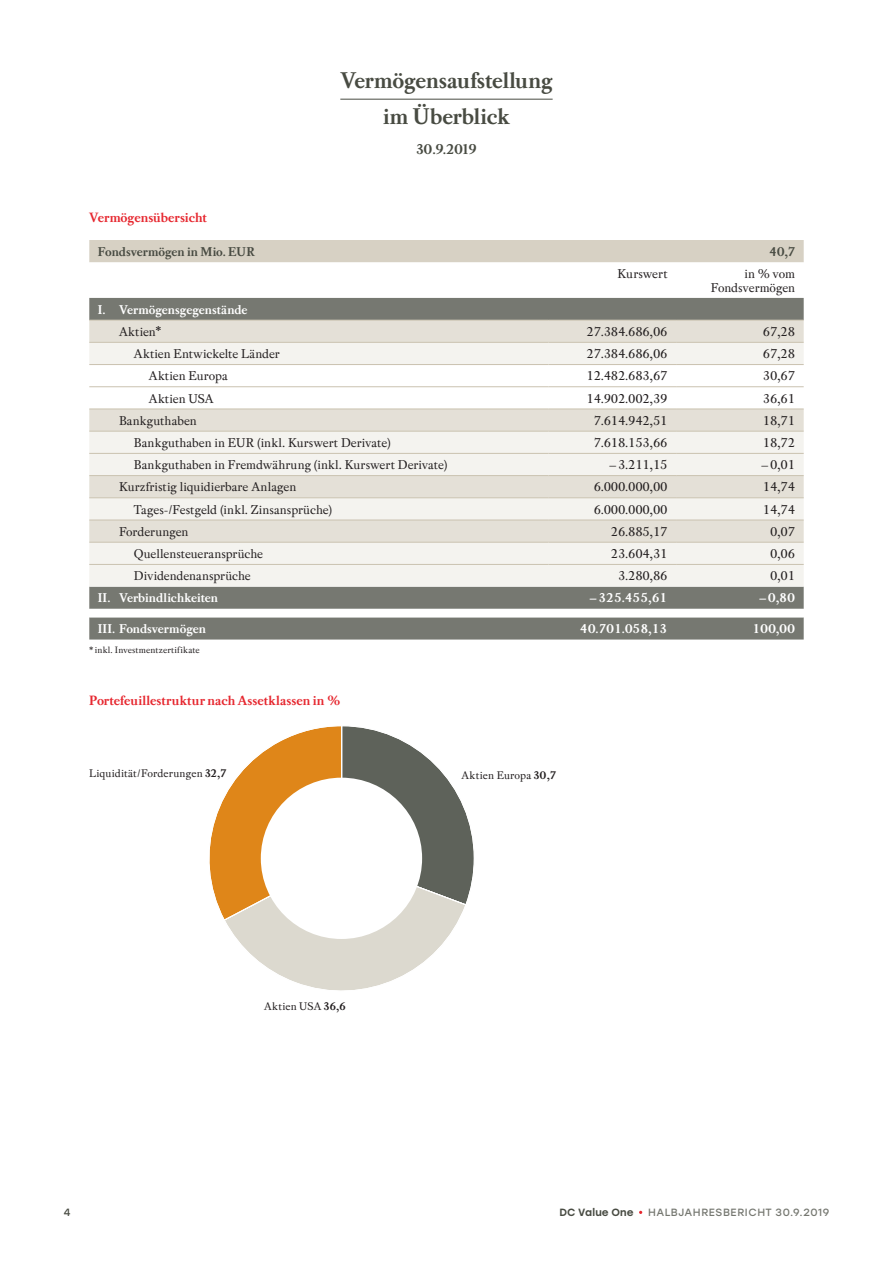
<style>
.page{position:relative;width:893px;height:1263px;background:#fff}
.page>*{position:absolute;margin:0;border:0;box-sizing:border-box;transform-origin:0 0}
.t1{font:700 24px/36px "Pradell";letter-spacing:-.01em;color:#484b42;text-align:center}
.t2{font:700 15px "Pradell";color:#484b42}
.t3{font:700 14.25px "Pradell";letter-spacing:-.005em;color:#e6272f}
.t4{font:13.5px/13.5px "Pradell";letter-spacing:-.005em;color:#231f20;text-align:right}
.t5{font:700 13.5px "Pradell";letter-spacing:-.005em;color:#fff}
.t6{font:700 13.5px "Pradell";letter-spacing:-.005em;color:#484b42}
.t7{font:11.7px "Pradell";letter-spacing:.015em;color:#231f20}
.t8{font:10.5px "Stolzl";letter-spacing:.05em;color:#767871}
.t9{font:500 10.5px "Stolzl";letter-spacing:.01em;color:#484b42}
.t10{font:10.5px "Stolzl";color:#484b42}
.t11{font:9.75px "Pradell";letter-spacing:.015em;color:#231f20}
.s1{font-weight:700}
</style>
<div class="page">
<hr style="left:340px;top:99px;width:213px;height:1px;background:#484b42">
<div style="left:89px;top:240px;width:715px;height:22px;background:#d7d1c4"></div>
<div style="left:89px;top:298px;width:715px;height:341px;background:#767871"></div>
<div style="left:89px;top:321px;width:715px;height:21px;background:#e4e0d7"></div>
<svg style="left:89px;top:343px;width:715px;height:244px;fill:#f4f3ef"></svg>
<svg style="left:89px;top:609px;width:715px;height:8px"></svg>
<hr style="left:89px;top:320px;width:460px;height:1px;background:#cac2b0">
<hr style="left:549px;top:320px;width:127px;height:1px;background:#cac2b0">
<hr style="left:676px;top:320px;width:128px;height:1px;background:#cac2b0">
<hr style="left:89px;top:342px;width:460px;height:1px;background:#cac2b0">
<hr style="left:549px;top:342px;width:127px;height:1px;background:#cac2b0">
<hr style="left:676px;top:342px;width:128px;height:1px;background:#cac2b0">
<hr style="left:89px;top:364px;width:460px;height:1px;background:#cac2b0">
<hr style="left:549px;top:364px;width:127px;height:1px;background:#cac2b0">
<hr style="left:676px;top:364px;width:128px;height:1px;background:#cac2b0">
<hr style="left:89px;top:386px;width:460px;height:1px;background:#cac2b0">
<hr style="left:549px;top:386px;width:127px;height:1px;background:#cac2b0">
<hr style="left:676px;top:386px;width:128px;height:1px;background:#cac2b0">
<hr style="left:89px;top:408px;width:460px;height:1px;background:#cac2b0">
<hr style="left:549px;top:408px;width:127px;height:1px;background:#cac2b0">
<hr style="left:676px;top:408px;width:128px;height:1px;background:#cac2b0">
<hr style="left:89px;top:431px;width:460px;height:1px;background:#cac2b0">
<hr style="left:549px;top:431px;width:127px;height:1px;background:#cac2b0">
<hr style="left:676px;top:431px;width:128px;height:1px;background:#cac2b0">
<hr style="left:89px;top:453px;width:460px;height:1px;background:#cac2b0">
<hr style="left:549px;top:453px;width:127px;height:1px;background:#cac2b0">
<hr style="left:676px;top:453px;width:128px;height:1px;background:#cac2b0">
<hr style="left:89px;top:475px;width:460px;height:1px;background:#cac2b0">
<hr style="left:549px;top:475px;width:127px;height:1px;background:#cac2b0">
<hr style="left:676px;top:475px;width:128px;height:1px;background:#cac2b0">
<hr style="left:89px;top:497px;width:460px;height:1px;background:#cac2b0">
<hr style="left:549px;top:497px;width:127px;height:1px;background:#cac2b0">
<hr style="left:676px;top:497px;width:128px;height:1px;background:#cac2b0">
<hr style="left:89px;top:519px;width:460px;height:1px;background:#cac2b0">
<hr style="left:549px;top:519px;width:127px;height:1px;background:#cac2b0">
<hr style="left:676px;top:519px;width:128px;height:1px;background:#cac2b0">
<hr style="left:89px;top:542px;width:460px;height:1px;background:#cac2b0">
<hr style="left:549px;top:542px;width:127px;height:1px;background:#cac2b0">
<hr style="left:676px;top:542px;width:128px;height:1px;background:#cac2b0">
<hr style="left:89px;top:564px;width:460px;height:1px;background:#cac2b0">
<hr style="left:549px;top:564px;width:127px;height:1px;background:#cac2b0">
<hr style="left:676px;top:564px;width:128px;height:1px;background:#cac2b0">
<svg style="left:209px;top:726px;width:265px;height:265px"></svg>
<div style="left:261px;top:778px;width:161px;height:161px;background:#fff;border-radius:50%"></div>
<h1 class="t1" style="left:340px;top:62px;width:214px">Vermögensaufstellung im Überblick</h1>
<p class="t2" style="left:416px;top:140px;width:62px">30.9.2019</p>
<p class="t3" style="left:89px;top:209px;width:119px">Vermögensübersicht</p>
<p class="t6" style="left:98px;top:243px;width:159px">Fondsvermögen in Mio. EUR</p>
<p class="t6" style="left:770px;top:243px;width:27px">40,7</p>
<p class="t4" style="left:617px;top:267px;width:52px">Kurswert</p>
<p class="t4" style="left:711px;top:267px;width:86px">in % vom<br>Fondsvermögen</p>
<p class="t5" style="left:98px;top:301px;width:151px">I. Vermögensgegenstände</p>
<p class="t4" style="left:119px;top:325px;width:44px">Aktien*</p>
<p class="t4" style="left:587px;top:325px;width:82px">27.384.686,06</p>
<p class="t4" style="left:763px;top:325px;width:34px">67,28</p>
<p class="t4" style="left:134px;top:347px;width:147px">Aktien Entwickelte Länder</p>
<p class="t4" style="left:587px;top:347px;width:82px">27.384.686,06</p>
<p class="t4" style="left:763px;top:347px;width:34px">67,28</p>
<p class="t4" style="left:149px;top:369px;width:80px">Aktien Europa</p>
<p class="t4" style="left:587px;top:369px;width:82px">12.482.683,67</p>
<p class="t4" style="left:763px;top:369px;width:34px">30,67</p>
<p class="t4" style="left:149px;top:391px;width:66px">Aktien USA</p>
<p class="t4" style="left:587px;top:391px;width:82px">14.902.002,39</p>
<p class="t4" style="left:763px;top:391px;width:34px">36,61</p>
<p class="t4" style="left:119px;top:413px;width:79px">Bankguthaben</p>
<p class="t4" style="left:594px;top:413px;width:75px">7.614.942,51</p>
<p class="t4" style="left:763px;top:413px;width:34px">18,71</p>
<p class="t4" style="left:134px;top:436px;width:258px">Bankguthaben in EUR (inkl. Kurswert Derivate)</p>
<p class="t4" style="left:594px;top:436px;width:75px">7.618.153,66</p>
<p class="t4" style="left:763px;top:436px;width:34px">18,72</p>
<p class="t4" style="left:134px;top:458px;width:315px">Bankguthaben in Fremdwährung (inkl. Kurswert Derivate)</p>
<p class="t4" style="left:609px;top:458px;width:60px">–3.211,15</p>
<p class="t4" style="left:761px;top:458px;width:36px">–0,01</p>
<p class="t4" style="left:119px;top:480px;width:179px">Kurzfristig liquidierbare Anlagen</p>
<p class="t4" style="left:594px;top:480px;width:75px">6.000.000,00</p>
<p class="t4" style="left:763px;top:480px;width:34px">14,74</p>
<p class="t4" style="left:134px;top:502px;width:200px">Tages-/Festgeld (inkl. Zinsansprüche)</p>
<p class="t4" style="left:594px;top:502px;width:75px">6.000.000,00</p>
<p class="t4" style="left:763px;top:502px;width:34px">14,74</p>
<p class="t4" style="left:119px;top:524px;width:71px">Forderungen</p>
<p class="t4" style="left:611px;top:524px;width:58px">26.885,17</p>
<p class="t4" style="left:770px;top:524px;width:27px">0,07</p>
<p class="t4" style="left:134px;top:547px;width:131px">Quellensteueransprüche</p>
<p class="t4" style="left:611px;top:547px;width:58px">23.604,31</p>
<p class="t4" style="left:770px;top:547px;width:27px">0,06</p>
<p class="t4" style="left:134px;top:569px;width:119px">Dividendenansprüche</p>
<p class="t4" style="left:618px;top:569px;width:51px">3.280,86</p>
<p class="t4" style="left:770px;top:569px;width:27px">0,01</p>
<p class="t5" style="left:98px;top:590px;width:122px">II. Verbindlichkeiten</p>
<p class="t5" style="left:589px;top:590px;width:80px">–325.455,61</p>
<p class="t5" style="left:759px;top:590px;width:38px">–0,80</p>
<p class="t5" style="left:98px;top:621px;width:110px">III. Fondsvermögen</p>
<p class="t5" style="left:580px;top:621px;width:89px">40.701.058,13</p>
<p class="t5" style="left:752px;top:621px;width:44px">100,00</p>
<p class="t11" style="left:89px;top:644px;width:112px">*inkl. Investmentzertifikate</p>
<p class="t3" style="left:89px;top:692px;width:253px">Portefeuillestruktur nach Assetklassen in %</p>
<p class="t7" style="left:89px;top:766px;width:139px">Liquidität/Forderungen <span class="s1">32,7</span></p>
<p class="t7" style="left:461px;top:767px;width:96px">Aktien Europa <span class="s1">30,7</span></p>
<p class="t7" style="left:264px;top:998px;width:83px">Aktien USA <span class="s1">36,6</span></p>
<p class="t10" style="left:64px;top:1205px;width:8px">4</p>
<p class="t9" style="left:560px;top:1205px;width:76px">DC Value One</p>
<p class="t8" style="left:648px;top:1205px;width:183px">HALBJAHRESBERICHT 30.9.2019</p>
</div>
